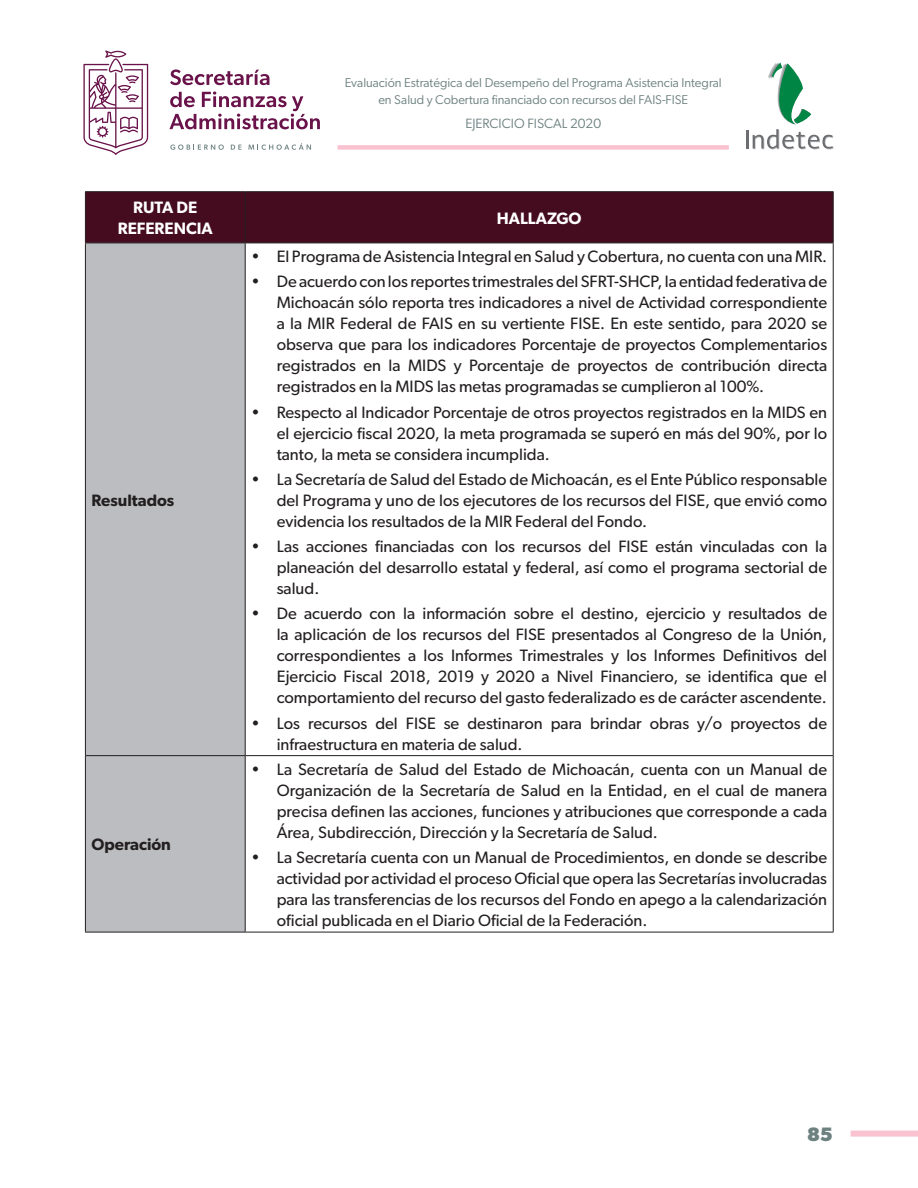
<style>
.page{position:relative;width:918px;height:1188px;background:#fff}
.page>*{position:absolute;margin:0;border:0;box-sizing:border-box;transform-origin:0 0}
.t1{font:700 19.5px "Gibson";color:#6d8180}
.t2{font:16.5px/21px "Gibson";color:#231f20;text-align:justify}
.Titulo_Tablas{font:600 16.5px/21px "Gibson";color:#fff;text-align:center}
.Texto_Tablas{font:600 16.5px "Gibson";color:#231f20}
.t3{font:13.5px "Gibson";color:#6d8180}
.t4{font:12.75px/16.2px "Gibson";color:#6d8180;text-align:center}
</style>
<div class="page">
<div style="left:851px;top:1131px;width:67px;height:6px;background:#f8c2d1"></div>
<div style="left:338px;top:145px;width:391px;height:5px;background:#f8c2d1"></div>
<svg style="left:83px;top:50px;width:65px;height:105px"></svg>
<svg style="left:170px;top:69px;width:99px;height:16px"></svg>
<svg style="left:169px;top:91px;width:151px;height:38px"></svg>
<svg style="left:170px;top:145px;width:54px;height:5px"></svg>
<svg style="left:231px;top:145px;width:11px;height:5px"></svg>
<svg style="left:248px;top:143px;width:63px;height:7px"></svg>
<svg style="left:746px;top:62px;width:88px;height:87px"></svg>
<div style="left:86px;top:192px;width:747px;height:51px;background:#450c20"></div>
<div style="left:86px;top:244px;width:159px;height:688px;background:#bcbdc0"></div>
<hr style="left:245px;top:192px;width:1px;height:51px;background:#231f20">
<hr style="left:245px;top:243px;width:1px;height:512px;background:#231f20">
<hr style="left:85px;top:755px;width:160px;height:1px;background:#231f20">
<hr style="left:245px;top:755px;width:589px;height:1px;background:#231f20">
<hr style="left:245px;top:756px;width:1px;height:176px;background:#231f20">
<hr style="left:85px;top:932px;width:160px;height:1px;background:#231f20">
<hr style="left:245px;top:932px;width:589px;height:1px;background:#231f20">
<hr style="left:85px;top:243px;width:1px;height:512px;background:#231f20">
<hr style="left:833px;top:243px;width:1px;height:512px;background:#231f20">
<hr style="left:85px;top:756px;width:1px;height:176px;background:#231f20">
<hr style="left:833px;top:756px;width:1px;height:176px;background:#231f20">
<hr style="left:85px;top:191px;width:160px;height:1px;background:#231f20">
<hr style="left:85px;top:192px;width:1px;height:51px;background:#231f20">
<hr style="left:245px;top:191px;width:589px;height:1px;background:#231f20">
<hr style="left:833px;top:192px;width:1px;height:51px;background:#231f20">
<hr style="left:85px;top:243px;width:160px;height:1px;background:#231f20">
<hr style="left:245px;top:243px;width:589px;height:1px;background:#231f20">
<p class="t4" style="left:345px;top:75px;width:379px">Evaluación Estratégica del Desempeño del Programa Asistencia Integral en Salud y Cobertura financiado con recursos del FAIS-FISE</p>
<p class="t3" style="left:465px;top:115px;width:137px">EJERCICIO FISCAL 2020</p>
<p class="Titulo_Tablas" style="left:118px;top:197px;width:97px">RUTA DE<br>REFERENCIA</p>
<p class="Titulo_Tablas" style="left:497px;top:207px;width:86px">HALLAZGO</p>
<p class="Texto_Tablas" style="left:91px;top:490px;width:84px">Resultados</p>
<p class="Texto_Tablas" style="left:91px;top:835px;width:81px">Operación</p>
<p class="t2" style="left:251px;top:246px;width:578px">• El Programa de Asistencia Integral en Salud y Cobertura, no cuenta con una MIR.</p>
<p class="t2" style="left:277px;top:271px;width:552px;text-indent:-26px">• De acuerdo con los reportes trimestrales del SFRT-SHCP, la entidad federativa de Michoacán sólo reporta tres indicadores a nivel de Actividad correspondiente a la MIR Federal de FAIS en su vertiente FISE. En este sentido, para 2020 se observa que para los indicadores Porcentaje de proyectos Complementarios registrados en la MIDS y Porcentaje de proyectos de contribución directa registrados en la MIDS las metas programadas se cumplieron al 100%.</p>
<p class="t2" style="left:277px;top:401px;width:552px;text-indent:-26px">• Respecto al Indicador Porcentaje de otros proyectos registrados en la MIDS en el ejercicio fiscal 2020, la meta programada se superó en más del 90%, por lo tanto, la meta se considera incumplida.</p>
<p class="t2" style="left:277px;top:468px;width:552px;text-indent:-26px">• La Secretaría de Salud del Estado de Michoacán, es el Ente Público responsable del Programa y uno de los ejecutores de los recursos del FISE, que envió como evidencia los resultados de la MIR Federal del Fondo.</p>
<p class="t2" style="left:277px;top:536px;width:552px;text-indent:-26px">• Las acciones financiadas con los recursos del FISE están vinculadas con la planeación del desarrollo estatal y federal, así como el programa sectorial de salud.</p>
<p class="t2" style="left:277px;top:603px;width:552px;text-indent:-26px">• De acuerdo con la información sobre el destino, ejercicio y resultados de la aplicación de los recursos del FISE presentados al Congreso de la Unión, correspondientes a los Informes Trimestrales y los Informes Definitivos del Ejercicio Fiscal 2018, 2019 y 2020 a Nivel Financiero, se identifica que el comportamiento del recurso del gasto federalizado es de carácter ascendente.</p>
<p class="t2" style="left:277px;top:712px;width:552px;text-indent:-26px">• Los recursos del FISE se destinaron para brindar obras y/o proyectos de infraestructura en materia de salud.</p>
<p class="t2" style="left:277px;top:758px;width:552px;text-indent:-26px">• La Secretaría de Salud del Estado de Michoacán, cuenta con un Manual de Organización de la Secretaría de Salud en la Entidad, en el cual de manera precisa definen las acciones, funciones y atribuciones que corresponde a cada Área, Subdirección, Dirección y la Secretaría de Salud.</p>
<p class="t2" style="left:277px;top:847px;width:552px;text-indent:-26px">• La Secretaría cuenta con un Manual de Procedimientos, en donde se describe actividad por actividad el proceso Oficial que opera las Secretarías involucradas para las transferencias de los recursos del Fondo en apego a la calendarización oficial publicada en el Diario Oficial de la Federación.</p>
<p class="t1" style="left:807px;top:1122px;width:27px">85</p>
</div>
